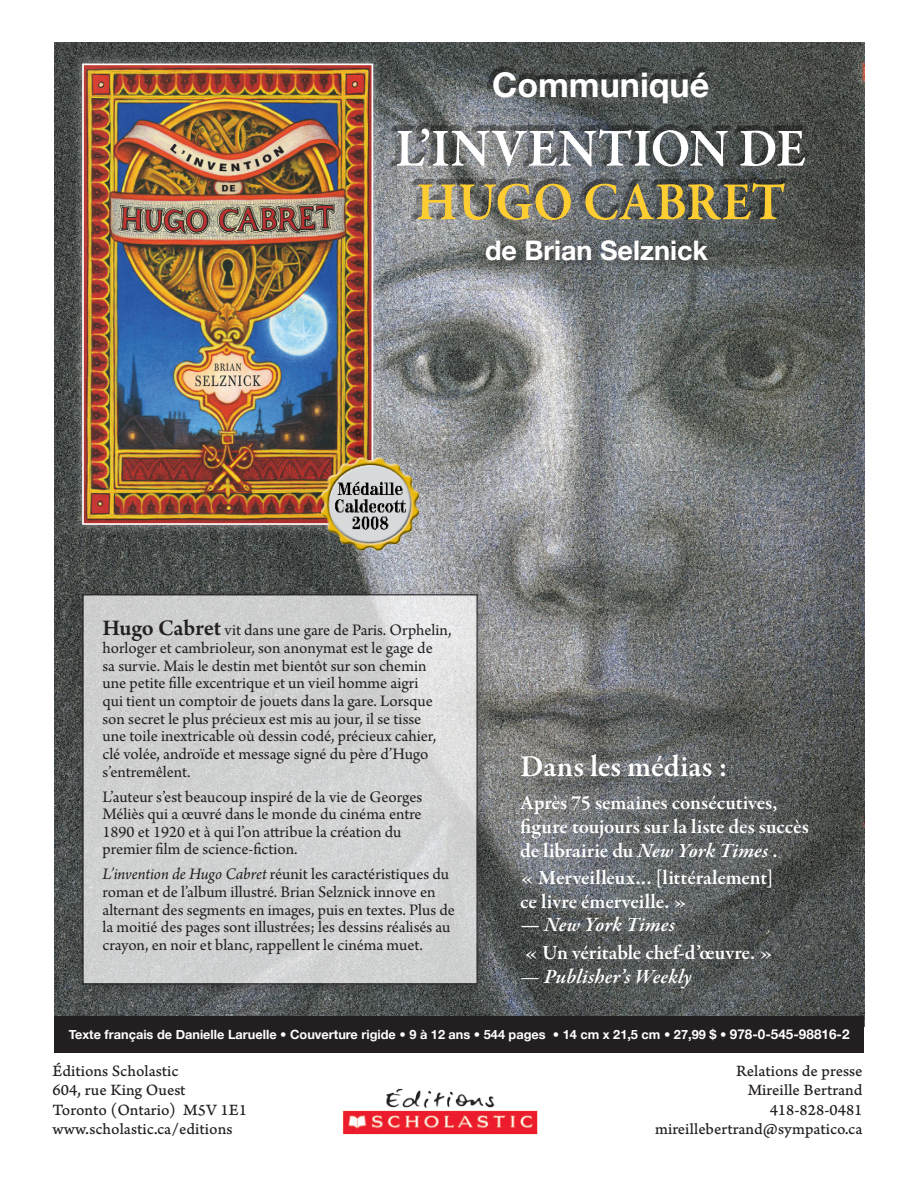
<style>
.page{position:relative;width:918px;height:1188px;background:#fff}
.page>*{position:absolute;margin:0;border:0;box-sizing:border-box;transform-origin:0 0}
.t1{font:600 54.45px "Garamond Premr Pro";letter-spacing:.01em;color:#fff;scale:.94 1}
.t2{font:600 54.45px "Garamond Premr Pro";color:#fecd32;scale:.94 1}
.t3{font:700 34.05px "Helvetica Neue";color:#fff}
.t4{font:600 30.9px "Garamond Premr Pro";color:#fff}
.t5{font:700 27px "Helvetica Neue";color:#fff}
.t6{font:600 20.55px/23.5px "Garamond Premr Pro";letter-spacing:-.005em;color:#fff}
.t7{font:italic 600 20.55px "Garamond Premr Pro";letter-spacing:.005em;color:#fff}
.t8{font:16.95px/17.7px "Arno Pro";color:#231f20}
.t9{font:16.5px "Arno Pro Caption";color:#231f20}
.t10{font:700 12.75px "Helvetica Neue";color:#fff}
.s1{font-weight:600;font-size:23.55px}
.s2{font-style:italic}
.s3{font-weight:400}
.s4{font-size:13.5px}
</style>
<div class="page">
<img style="left:342px;top:1088px;width:196px;height:47px">
<img style="left:54px;top:43px;width:810px;height:973px">
<div style="left:356px;top:53px;width:552px;height:195px;background:#231f20;opacity:.75"></div>
<div style="left:71px;top:53px;width:339px;height:509px;background:#fff;opacity:.3"></div>
<img style="left:85px;top:67px;width:285px;height:455px">
<div style="left:82px;top:64px;width:291px;height:461px;border:2px solid #fff"></div>
<div style="left:77px;top:589px;width:415px;height:410px;background:#231f20;opacity:.35"></div>
<svg style="left:84px;top:596px;width:392px;height:387px;background:#d1d2d2"></svg>
<div style="left:82px;top:594px;width:396px;height:391px;border:1px solid #231f20"></div>
<div style="left:485px;top:240px;width:301px;height:80px;background:#231f20;opacity:.3"></div>
<img style="left:302px;top:441px;width:143px;height:127px">
<div style="left:54px;top:1016px;width:810px;height:37px;background:#231f20"></div>
<h2 class="t3" style="left:492px;top:64px;width:219px">Communiqué</h2>
<h1 class="t1" style="left:395px;top:116px;width:439px">L’invention de</h1>
<h1 class="t2" style="left:416px;top:169px;width:395px">Hugo Cabret</h1>
<p class="t5" style="left:485px;top:233px;width:224px">de Brian Selznick</p>
<p class="t8" style="left:102px;top:622px;width:351px"><span class="s1">Hugo Cabret</span> vit dans une gare de Paris. Orphelin, horloger et cambrioleur, son anonymat est le gage de<br>sa survie. Mais le destin met bientôt sur son chemin une petite fille excentrique et un vieil homme aigri<br>qui tient un comptoir de jouets dans la gare. Lorsque son secret le plus précieux est mis au jour, il se tisse<br>une toile inextricable où dessin codé, précieux cahier, clé volée, androïde et message signé du père d’Hugo s’entremêlent.</p>
<p class="t8" style="left:102px;top:788px;width:321px">L’auteur s’est beaucoup inspiré de la vie de Georges Méliès qui a œuvré dans le monde du cinéma entre 1890 et 1920 et à qui l’on attribue la création du premier film de science-fiction.</p>
<p class="t8" style="left:102px;top:866px;width:354px"><span class="s2">L’invention de Hugo Cabret</span> réunit les caractéristiques du roman et de l’album illustré. Brian Selznick innove en alternant des segments en images, puis en textes. Plus de la moitié des pages sont illustrées; les dessins réalisés au crayon, en noir et blanc, rappellent le cinéma muet.</p>
<p class="t4" style="left:520px;top:747px;width:209px">Dans les médias :</p>
<p class="t6" style="left:520px;top:792px;width:290px">Après 75 semaines consécutives, figure toujours sur la liste des succès de librairie du <span class="s2">New York Times</span> .</p>
<p class="t6" style="left:520px;top:867px;width:254px">« Merveilleux… [littéralement] ce livre émerveille. »</p>
<p class="t7" style="left:520px;top:912px;width:156px">— New York Times</p>
<p class="t6" style="left:524px;top:942px;width:251px">« Un véritable chef-d’œuvre. »</p>
<p class="t7" style="left:520px;top:964px;width:173px"><span class="s3">—</span> Publisher’s Weekly</p>
<p class="t10" style="left:69px;top:1027px;width:782px">Texte français de Danielle Laruelle • Couverture rigide • 9 à 12 ans • 544 pages • 14 cm x 21,5 cm • 27,99 $ • <span class="s4">978-0-545-98816-2</span></p>
<p class="t9" style="left:52px;top:1061px;width:128px">Éditions Scholastic</p>
<p class="t9" style="left:52px;top:1080px;width:135px">604, rue King Ouest</p>
<p class="t9" style="left:52px;top:1100px;width:196px">Toronto (Ontario) M5V 1E1</p>
<p class="t9" style="left:52px;top:1119px;width:182px">www.scholastic.ca/editions</p>
<p class="t9" style="left:736px;top:1061px;width:128px">Relations de presse</p>
<p class="t9" style="left:748px;top:1080px;width:116px">Mireille Bertrand</p>
<p class="t9" style="left:770px;top:1100px;width:94px">418-828-0481</p>
<p class="t9" style="left:655px;top:1119px;width:209px">mireillebertrand@sympatico.ca</p>
</div>
